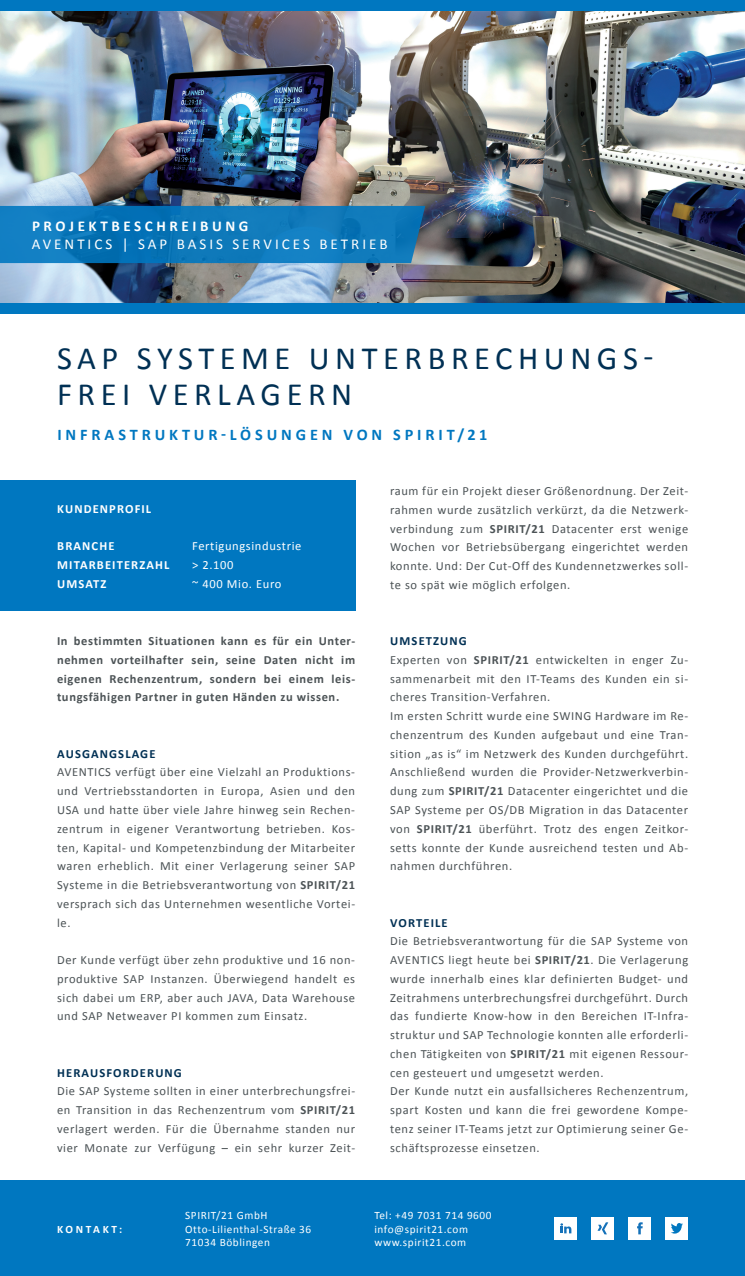
<style>
.page{position:relative;width:745px;height:1276px;background:#fff}
.page>*{position:absolute;margin:0;border:0;box-sizing:border-box;transform-origin:0 0}
.t1{font:32.5px/35.6px "Calibri";letter-spacing:.17em;color:#003054}
.t2{font:700 16.25px "Calibri";letter-spacing:.24em;color:#0077c0}
.t3{font:15px "Calibri";letter-spacing:.2em;color:#fff}
.t4{font:700 15px "Calibri";letter-spacing:.24em;color:#fff}
.t5{font:12.5px/18.8px "Calibri";letter-spacing:.05em;color:#4c5356;text-align:justify}
.t6{font:700 12.5px/18.8px "Calibri";letter-spacing:.05em;color:#4c5356;text-align:justify}
.t7{font:700 12.5px "Calibri";letter-spacing:.09em;color:#fff}
.t8{font:12.5px "Calibri";letter-spacing:.05em;color:#fff}
.t9{font:700 12.5px "Calibri";letter-spacing:.09em;color:#003054}
.t10{font:11.25px/13.5px "Calibri";letter-spacing:.05em;color:#fff}
.t11{font:700 11.25px "Calibri";letter-spacing:.235em;color:#fff}
.s1{font-weight:700}
.s2{font-weight:700;color:#003054}
</style>
<div class="page">
<img style="left:0;top:10px;width:744px;height:294px">
<div style="left:0;top:304px;width:744px;height:10px;background:#0077c0"></div>
<div style="left:0;top:0;width:744px;height:10px;background:#0077c0"></div>
<svg style="left:0;top:206px;width:425px;height:57px;background:#0e78b9"></svg>
<div style="left:0;top:1180px;width:744px;height:96px;background:#0077c0"></div>
<div style="left:591px;top:1217px;width:23px;height:22px;background:#fff"></div>
<svg style="left:597px;top:1222px;width:10px;height:12px"></svg>
<div style="left:628px;top:1217px;width:22px;height:22px;background:#fff"></div>
<svg style="left:637px;top:1222px;width:5px;height:12px"></svg>
<div style="left:554px;top:1217px;width:23px;height:22px;background:#fff"></div>
<svg style="left:560px;top:1223px;width:11px;height:10px"></svg>
<div style="left:665px;top:1217px;width:22px;height:22px;background:#fff"></div>
<svg style="left:671px;top:1223px;width:11px;height:10px"></svg>
<div style="left:0;top:480px;width:355px;height:131px;background:#0077c0"></div>
<p class="t4" style="left:32px;top:216px;width:218px">PROJEKTBESCHREIBUNG</p>
<p class="t3" style="left:32px;top:235px;width:357px">AVENTICS | SAP BASIS SERVICES BETRIEB</p>
<h1 class="t1" style="left:57px;top:339px;width:597px">SAP SYSTEME UNTERBRECHUNGS-<br>FREI VERLAGERN</h1>
<h2 class="t2" style="left:57px;top:423px;width:431px">INFRASTRUKTUR-LÖSUNGEN VON SPIRIT/21</h2>
<p class="t7" style="left:57px;top:500px;width:95px">KUNDENPROFIL</p>
<p class="t7" style="left:57px;top:537px;width:59px">BRANCHE</p>
<p class="t8" style="left:192px;top:538px;width:111px">Fertigungsindustrie</p>
<p class="t7" style="left:57px;top:556px;width:114px">MITARBEITERZAHL</p>
<p class="t8" style="left:192px;top:557px;width:43px">&gt; 2.100</p>
<p class="t7" style="left:57px;top:575px;width:51px">UMSATZ</p>
<p class="t8" style="left:192px;top:576px;width:91px">~ 400 Mio. Euro</p>
<p class="t6" style="left:57px;top:631px;width:299px">In bestimmten Situationen kann es für ein Unter&shy;nehmen vorteilhafter sein, seine Daten nicht im eigenen Rechenzentrum, sondern bei einem leis&shy;tungsfähigen Partner in guten Händen zu wissen.</p>
<p class="t9" style="left:57px;top:745px;width:100px">AUSGANGSLAGE</p>
<p class="t5" style="left:57px;top:762px;width:299px">AVENTICS verfügt über eine Vielzahl an Produktions&shy;und Vertriebsstandorten in Europa, Asien und den USA und hatte über viele Jahre hinweg sein Rechen&shy;zentrum in eigener Verantwortung betrieben. Kos&shy;ten, Kapital- und Kompetenzbindung der Mitarbeiter waren erheblich. Mit einer Verlagerung seiner SAP Systeme in die Betriebsverantwortung von <span class="s1">SPIRIT/21 </span>versprach sich das Unternehmen wesentliche Vortei&shy;le.</p>
<p class="t5" style="left:57px;top:950px;width:299px">Der Kunde verfügt über zehn produktive und 16 non&shy;produktive SAP Instanzen. Überwiegend handelt es sich dabei um ERP, aber auch JAVA, Data Warehouse und SAP Netweaver PI kommen zum Einsatz.</p>
<p class="t9" style="left:57px;top:1063px;width:126px">HERAUSFORDERUNG</p>
<p class="t5" style="left:57px;top:1081px;width:299px">Die SAP Systeme sollten in einer unterbrechungsfrei&shy;en Transition in das Rechenzentrum vom <span class="s1">SPIRIT/21 </span>verlagert werden. Für die Übernahme standen nur vier Monate zur Verfügung – ein sehr kurzer Zeit-</p>
<p class="t5" style="left:390px;top:481px;width:299px">raum für ein Projekt dieser Größenordnung. Der Zeit&shy;rahmen wurde zusätzlich verkürzt, da die Netzwerk&shy;verbindung zum <span class="s1">SPIRIT/21</span> Datacenter erst wenige Wochen vor Betriebsübergang eingerichtet werden konnte. Und: Der Cut-Off des Kundennetzwerkes soll&shy;te so spät wie möglich erfolgen.</p>
<p class="t5" style="left:390px;top:631px;width:299px;text-align:left"><span class="s2">UMSETZUNG<br></span>Experten von <span class="s1">SPIRIT/21</span> entwickelten in enger Zu&shy;sammenarbeit mit den IT-Teams des Kunden ein si&shy;cheres Transition-Verfahren.<br>Im ersten Schritt wurde eine SWING Hardware im Re&shy;chenzentrum des Kunden aufgebaut und eine Tran&shy;sition „as is“ im Netzwerk des Kunden durchgeführt.<br>Anschließend wurden die Provider-Netzwerkverbin&shy;dung zum <span class="s1">SPIRIT/21</span> Datacenter eingerichtet und die SAP Systeme per OS/DB Migration in das Datacenter von <span class="s1">SPIRIT/21</span> überführt. Trotz des engen Zeitkor&shy;setts konnte der Kunde ausreichend testen und Ab&shy;nahmen durchführen.</p>
<p class="t9" style="left:390px;top:913px;width:59px">VORTEILE</p>
<p class="t5" style="left:390px;top:931px;width:299px;text-align:left">Die Betriebsverantwortung für die SAP Systeme von AVENTICS liegt heute bei <span class="s1">SPIRIT/21</span>. Die Verlagerung wurde innerhalb eines klar definierten Budget- und Zeitrahmens unterbrechungsfrei durchgeführt. Durch das fundierte Know-how in den Bereichen IT-Infra&shy;struktur und SAP Technologie konnten alle erforderli&shy;chen Tätigkeiten von <span class="s1">SPIRIT/21</span> mit eigenen Ressour&shy;cen gesteuert und umgesetzt werden.<br>Der Kunde nutzt ein ausfallsicheres Rechenzentrum, spart Kosten und kann die frei gewordene Kompe&shy;tenz seiner IT-Teams jetzt zur Optimierung seiner Ge&shy;schäftsprozesse einsetzen.</p>
<p class="t11" style="left:57px;top:1220px;width:66px">KONTAKT:</p>
<p class="t10" style="left:185px;top:1208px;width:127px">SPIRIT/21 GmbH<br>Otto-Lilienthal-Straße 36<br>71034 Böblingen</p>
<p class="t10" style="left:374px;top:1208px;width:119px">Tel: +49 7031 714 9600 info@spirit21.com www.spirit21.com</p>
</div>
